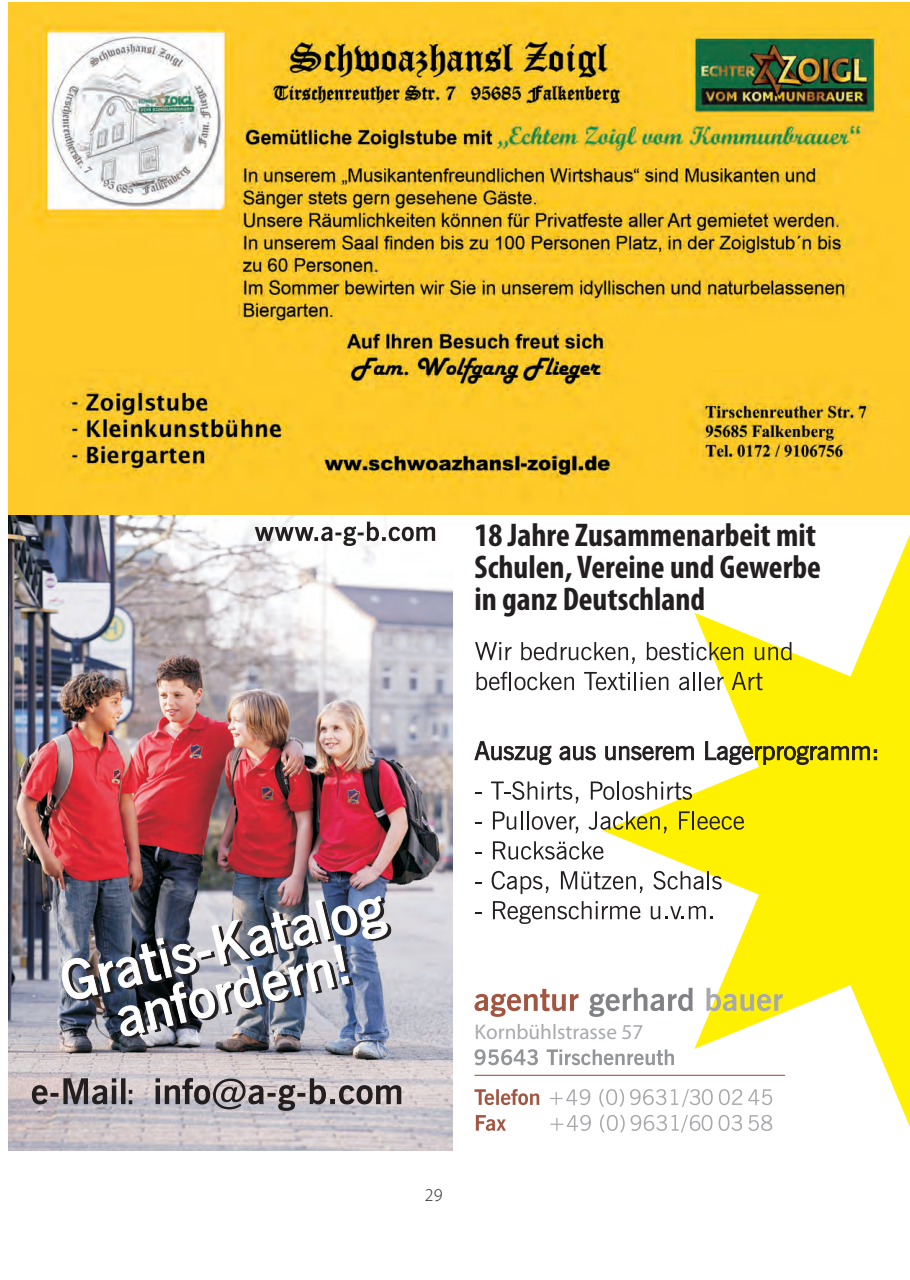
<style>
.page{position:relative;width:910px;height:1280px;background:#fff}
.page>*{position:absolute;margin:0;border:0;box-sizing:border-box;transform-origin:0 0}
.t1{font:700 condensed 33px/31.8px "Myriad Pro";color:#231f20}
.t2{font:21.3px "Myriad Pro";color:#a8a9ad}
.t3{font:300 18px "Myriad Pro";color:#231f20}
</style>
<div class="page">
<img style="left:9px;top:514px;width:901px;height:636px">
<svg style="left:156px;top:1078px;width:245px;height:33px;background:#9d979a"></svg>
<svg style="left:32px;top:1078px;width:100px;height:26px;background:#8b8384"></svg>
<img style="left:9px;top:2px;width:901px;height:512px">
<p class="t1" style="left:474px;top:518px;width:348px">18 Jahre Zusammenarbeit mit<br>Schulen, Vereine und Gewerbe in ganz Deutschland</p>
<p class="t2" style="left:474px;top:1018px;width:170px">Kornbühlstrasse 57</p>
<p class="t3" style="left:425px;top:1184px;width:19px">29</p>
</div>
